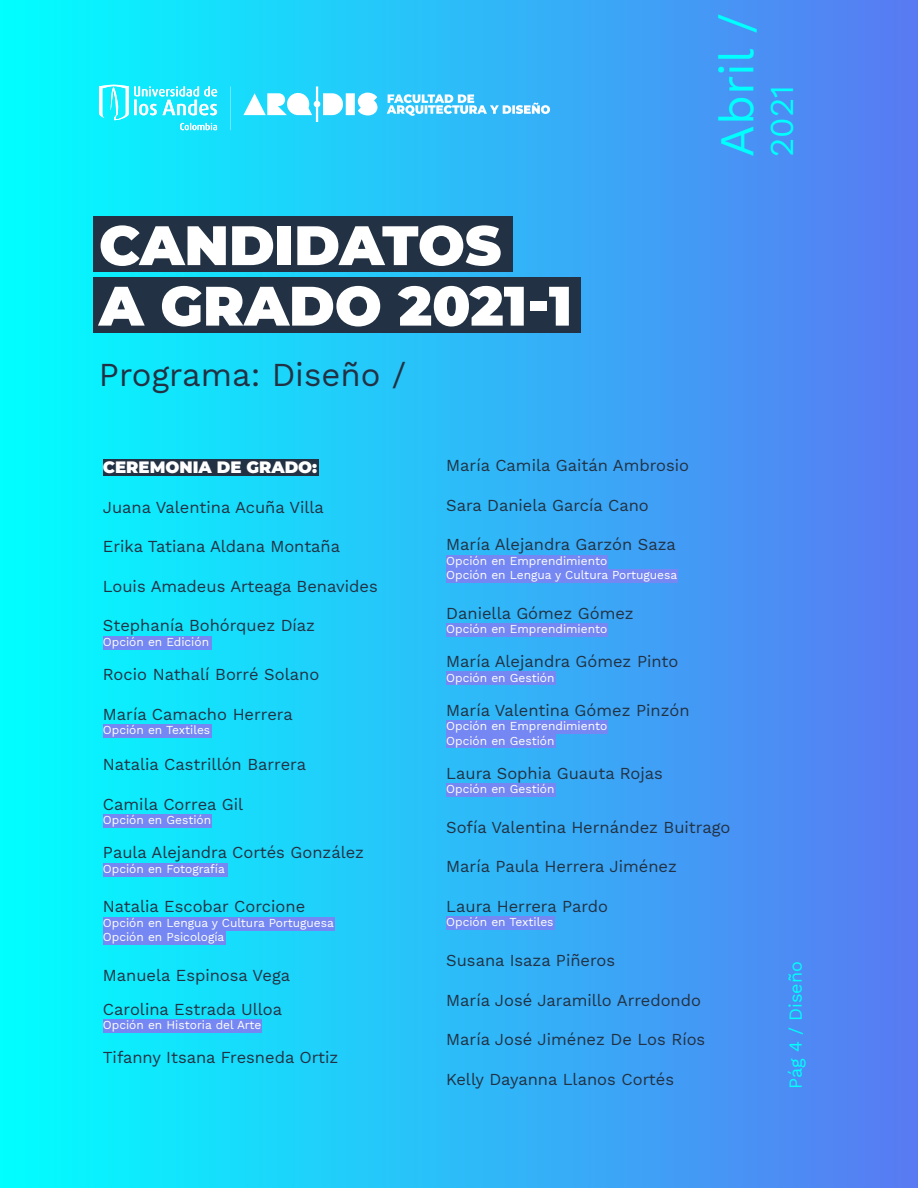
<style>
.page{position:relative;width:918px;height:1188px;background:#fff}
.page>*{position:absolute;margin:0;border:0;box-sizing:border-box;transform-origin:0 0}
.t1{font:900 55.5px/60.4px "Montserrat";color:#fff}
.t2{font:47.85px "Work Sans";color:#0ff}
.t3{font:33px "Work Sans";color:#0ff}
.t4{font:32.85px "Work Sans";color:#223244}
.t5{font:18px "Work Sans";color:#0ff}
.t6{font:16.5px/34.2px "Work Sans";color:#223244}
.t7{font:900 16.5px "Montserrat";color:#fff}
.t8{font:12px/14.4px "Work Sans";color:#fff}
</style>
<div class="page">
<div style="left:0;top:0;width:918px;height:1188px;background:linear-gradient(to right,#0ff,#5979f2)"></div>
<svg style="left:358px;top:93px;width:20px;height:22px"></svg>
<div style="left:346px;top:93px;width:9px;height:22px;background:#fff"></div>
<svg style="left:243px;top:86px;width:100px;height:36px"></svg>
<svg style="left:387px;top:94px;width:163px;height:22px"></svg>
<svg style="left:99px;top:85px;width:118px;height:45px"></svg>
<hr style="left:230px;top:86px;width:1px;height:44px;background:#fff">
<div style="left:93px;top:217px;width:419px;height:55px;background:#223244"></div>
<div style="left:93px;top:277px;width:488px;height:56px;background:#223244"></div>
<div style="left:103px;top:636px;width:109px;height:13px;background:#7587f2"></div>
<div style="left:103px;top:724px;width:109px;height:13px;background:#7587f2"></div>
<div style="left:103px;top:814px;width:109px;height:13px;background:#7587f2"></div>
<div style="left:103px;top:863px;width:124px;height:13px;background:#7587f2"></div>
<div style="left:103px;top:918px;width:232px;height:13px;background:#7587f2"></div>
<div style="left:103px;top:1019px;width:159px;height:13px;background:#7587f2"></div>
<div style="left:103px;top:931px;width:122px;height:13px;background:#7587f2"></div>
<div style="left:446px;top:917px;width:109px;height:13px;background:#7587f2"></div>
<div style="left:446px;top:556px;width:161px;height:13px;background:#7587f2"></div>
<div style="left:446px;top:624px;width:161px;height:13px;background:#7587f2"></div>
<div style="left:446px;top:671px;width:110px;height:14px;background:#7587f2"></div>
<div style="left:446px;top:569px;width:232px;height:13px;background:#7587f2"></div>
<div style="left:446px;top:720px;width:161px;height:13px;background:#7587f2"></div>
<div style="left:446px;top:734px;width:110px;height:13px;background:#7587f2"></div>
<div style="left:446px;top:783px;width:110px;height:14px;background:#7587f2"></div>
<div style="left:103px;top:459px;width:216px;height:17px;background:#223244"></div>
<h2 class="t2" style="left:701px;top:157px;width:146px;rotate:-90deg">Abril /</h2>
<h3 class="t3" style="left:757px;top:157px;width:73px;rotate:-90deg">2021</h3>
<h1 class="t1" style="left:99px;top:212px;width:475px">CANDIDATOS<br>A GRADO 2021-1</h1>
<h3 class="t4" style="left:99px;top:350px;width:309px">Programa: Diseño /</h3>
<p class="t7" style="left:103px;top:455px;width:216px">CEREMONIA DE GRADO:</p>
<p class="t6" style="left:103px;top:489px;width:223px">Juana Valentina Acuña Villa</p>
<p class="t6" style="left:103px;top:529px;width:239px">Erika Tatiana Aldana Montaña</p>
<p class="t6" style="left:103px;top:568px;width:276px">Louis Amadeus Arteaga Benavides</p>
<p class="t6" style="left:103px;top:608px;width:214px">Stephanía Bohórquez Díaz</p>
<p class="t8" style="left:103px;top:634px;width:108px">Opción en Edición</p>
<p class="t6" style="left:103px;top:657px;width:218px">Rocio Nathalí Borré Solano</p>
<p class="t6" style="left:103px;top:696px;width:191px">María Camacho Herrera</p>
<p class="t8" style="left:103px;top:722px;width:109px">Opción en Textiles</p>
<p class="t6" style="left:103px;top:747px;width:205px">Natalia Castrillón Barrera</p>
<p class="t6" style="left:103px;top:786px;width:142px">Camila Correa Gil</p>
<p class="t8" style="left:103px;top:812px;width:110px">Opción en Gestión</p>
<p class="t6" style="left:103px;top:835px;width:263px">Paula Alejandra Cortés González</p>
<p class="t8" style="left:103px;top:861px;width:124px">Opción en Fotografía</p>
<p class="t6" style="left:103px;top:889px;width:204px">Natalia Escobar Corcione</p>
<p class="t8" style="left:103px;top:915px;width:232px">Opción en Lengua y Cultura Portuguesa<br>Opción en Psicología</p>
<p class="t6" style="left:103px;top:957px;width:189px">Manuela Espinosa Vega<br>Carolina Estrada Ulloa</p>
<p class="t8" style="left:103px;top:1017px;width:160px">Opción en Historia del Arte</p>
<p class="t6" style="left:103px;top:1040px;width:237px">Tifanny Itsana Fresneda Ortiz</p>
<p class="t6" style="left:446px;top:448px;width:244px">María Camila Gaitán Ambrosio</p>
<p class="t6" style="left:446px;top:487px;width:204px">Sara Daniela García Cano</p>
<p class="t6" style="left:446px;top:527px;width:231px">María Alejandra Garzón Saza</p>
<p class="t8" style="left:446px;top:553px;width:232px">Opción en Emprendimiento<br>Opción en Lengua y Cultura Portuguesa</p>
<p class="t6" style="left:446px;top:595px;width:189px">Daniella Gómez Gómez</p>
<p class="t8" style="left:446px;top:621px;width:163px">Opción en Emprendimiento</p>
<p class="t6" style="left:446px;top:644px;width:234px">María Alejandra Gómez Pinto</p>
<p class="t8" style="left:446px;top:670px;width:110px">Opción en Gestión</p>
<p class="t6" style="left:446px;top:692px;width:245px">María Valentina Gómez Pinzón</p>
<p class="t8" style="left:446px;top:718px;width:163px">Opción en Emprendimiento<br>Opción en Gestión</p>
<p class="t6" style="left:446px;top:755px;width:218px">Laura Sophia Guauta Rojas</p>
<p class="t8" style="left:446px;top:781px;width:110px">Opción en Gestión</p>
<p class="t6" style="left:446px;top:809px;width:286px">Sofía Valentina Hernández Buitrago</p>
<p class="t6" style="left:446px;top:849px;width:232px">María Paula Herrera Jiménez</p>
<p class="t6" style="left:446px;top:889px;width:163px">Laura Herrera Pardo</p>
<p class="t8" style="left:446px;top:915px;width:109px">Opción en Textiles</p>
<p class="t6" style="left:446px;top:943px;width:170px">Susana Isaza Piñeros</p>
<p class="t6" style="left:446px;top:982px;width:256px">María José Jaramillo Arredondo</p>
<p class="t6" style="left:446px;top:1022px;width:261px">María José Jiménez De Los Ríos</p>
<p class="t6" style="left:446px;top:1061px;width:229px">Kelly Dayanna Llanos Cortés</p>
<p class="t5" style="left:782px;top:1089px;width:129px;rotate:-90deg">Pág 4 / Diseño</p>
</div>
